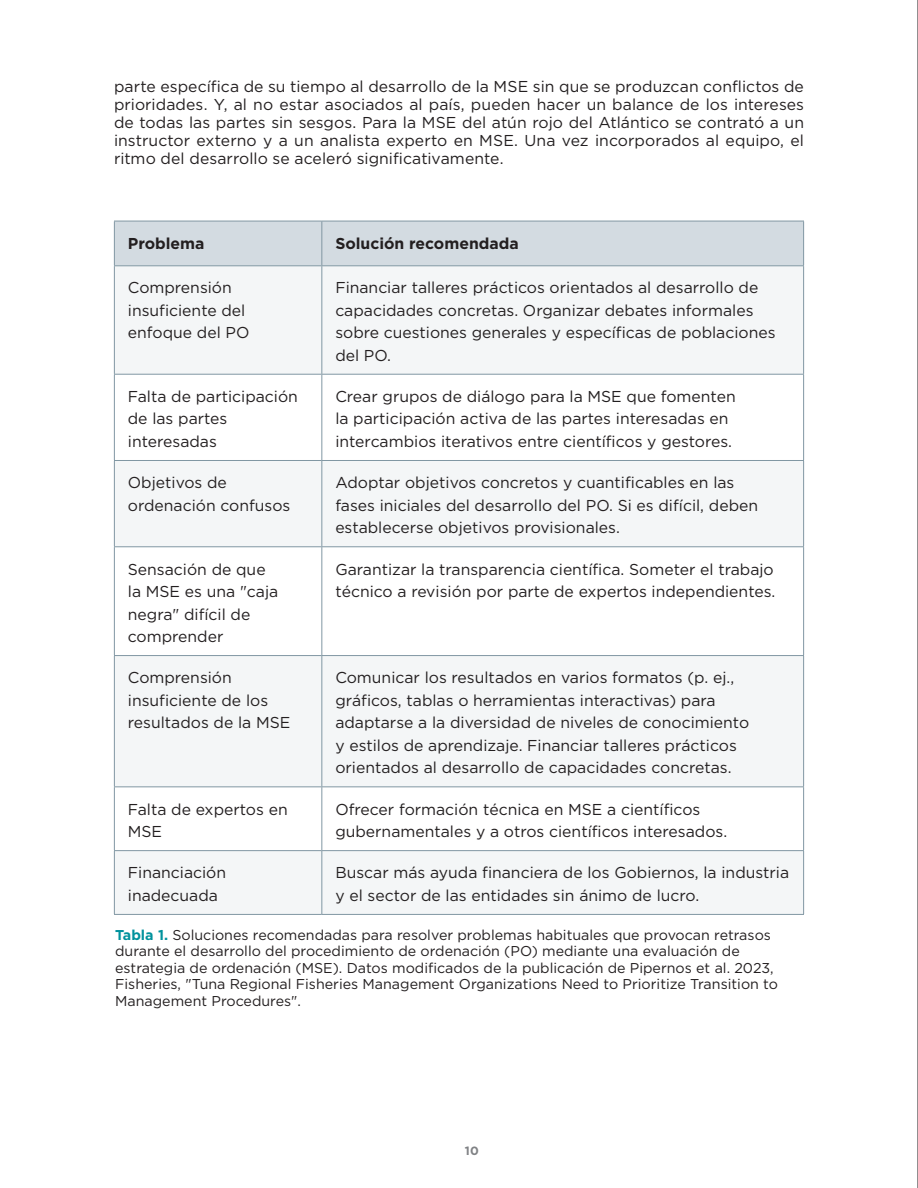
<style>
.page{position:relative;width:918px;height:1188px;background:#fff}
.page>*{position:absolute;margin:0;border:0;box-sizing:border-box;transform-origin:0 0}
.t1{font:15.75px/22.5px "Gotham";color:#231f20}
.t2{font:700 15.75px "Gotham";color:#231f20}
.t3{font:14.25px/16.5px "Gotham";color:#231f20}
.t4{font:700 12px "Gotham";color:#808285}
.s1{font-weight:700;color:#00929d}
</style>
<div class="page">
<hr style="left:917px;top:0;width:1px;height:1188px;background:#231f20">
<div style="left:115px;top:222px;width:688px;height:43px;background:#d3dbe1"></div>
<svg style="left:115px;top:266px;width:688px;height:648px;fill:#f4f6f7"></svg>
<hr style="left:114px;top:266px;width:1px;height:108px;background:#8197a3">
<hr style="left:321px;top:266px;width:1px;height:108px;background:#8197a3">
<hr style="left:803px;top:266px;width:1px;height:108px;background:#8197a3">
<hr style="left:114px;top:374px;width:208px;height:1px;background:#8197a3">
<hr style="left:114px;top:375px;width:1px;height:85px;background:#8197a3">
<hr style="left:322px;top:374px;width:482px;height:1px;background:#8197a3">
<hr style="left:321px;top:375px;width:1px;height:85px;background:#8197a3">
<hr style="left:803px;top:375px;width:1px;height:85px;background:#8197a3">
<hr style="left:114px;top:460px;width:208px;height:1px;background:#8197a3">
<hr style="left:114px;top:461px;width:1px;height:85px;background:#8197a3">
<hr style="left:322px;top:460px;width:482px;height:1px;background:#8197a3">
<hr style="left:321px;top:461px;width:1px;height:85px;background:#8197a3">
<hr style="left:803px;top:461px;width:1px;height:85px;background:#8197a3">
<hr style="left:114px;top:546px;width:208px;height:1px;background:#8197a3">
<hr style="left:114px;top:547px;width:1px;height:108px;background:#8197a3">
<hr style="left:322px;top:546px;width:482px;height:1px;background:#8197a3">
<hr style="left:321px;top:547px;width:1px;height:108px;background:#8197a3">
<hr style="left:803px;top:547px;width:1px;height:108px;background:#8197a3">
<hr style="left:114px;top:655px;width:208px;height:1px;background:#8197a3">
<hr style="left:114px;top:656px;width:1px;height:130px;background:#8197a3">
<hr style="left:322px;top:655px;width:482px;height:1px;background:#8197a3">
<hr style="left:321px;top:656px;width:1px;height:130px;background:#8197a3">
<hr style="left:803px;top:656px;width:1px;height:130px;background:#8197a3">
<hr style="left:114px;top:786px;width:208px;height:1px;background:#8197a3">
<hr style="left:114px;top:787px;width:1px;height:63px;background:#8197a3">
<hr style="left:322px;top:786px;width:482px;height:1px;background:#8197a3">
<hr style="left:321px;top:787px;width:1px;height:63px;background:#8197a3">
<hr style="left:803px;top:787px;width:1px;height:63px;background:#8197a3">
<hr style="left:114px;top:850px;width:208px;height:1px;background:#8197a3">
<hr style="left:114px;top:851px;width:1px;height:63px;background:#8197a3">
<hr style="left:322px;top:850px;width:482px;height:1px;background:#8197a3">
<hr style="left:321px;top:851px;width:1px;height:63px;background:#8197a3">
<hr style="left:803px;top:851px;width:1px;height:63px;background:#8197a3">
<hr style="left:114px;top:914px;width:208px;height:1px;background:#8197a3">
<hr style="left:322px;top:914px;width:482px;height:1px;background:#8197a3">
<hr style="left:114px;top:221px;width:208px;height:1px;background:#8197a3">
<hr style="left:114px;top:221px;width:1px;height:44px;background:#8197a3">
<hr style="left:322px;top:221px;width:482px;height:1px;background:#8197a3">
<hr style="left:321px;top:221px;width:1px;height:44px;background:#8197a3">
<hr style="left:803px;top:221px;width:1px;height:44px;background:#8197a3">
<hr style="left:114px;top:265px;width:208px;height:1px;background:#8197a3">
<hr style="left:322px;top:265px;width:482px;height:1px;background:#8197a3">
<p class="t1" style="left:114px;top:77px;width:692px;line-height:18px;text-align:justify">parte específica de su tiempo al desarrollo de la MSE sin que se produzcan conflictos de prioridades. Y, al no estar asociados al país, pueden hacer un balance de los intereses de todas las partes sin sesgos. Para la MSE del atún rojo del Atlántico se contrató a un instructor externo y a un analista experto en MSE. Una vez incorporados al equipo, el ritmo del desarrollo se aceleró significativamente.</p>
<p class="t2" style="left:128px;top:235px;width:78px">Problema</p>
<p class="t2" style="left:335px;top:235px;width:185px">Solución recomendada</p>
<p class="t1" style="left:128px;top:276px;width:123px">Comprensión insuficiente del enfoque del PO</p>
<p class="t1" style="left:335px;top:276px;width:442px">Financiar talleres prácticos orientados al desarrollo de capacidades concretas. Organizar debates informales sobre cuestiones generales y específicas de poblaciones del PO.</p>
<p class="t1" style="left:128px;top:385px;width:172px">Falta de participación de las partes interesadas</p>
<p class="t1" style="left:335px;top:385px;width:402px">Crear grupos de diálogo para la MSE que fomenten la participación activa de las partes interesadas en intercambios iterativos entre científicos y gestores.</p>
<p class="t1" style="left:128px;top:471px;width:164px">Objetivos de ordenación confusos</p>
<p class="t1" style="left:335px;top:471px;width:424px">Adoptar objetivos concretos y cuantificables en las fases iniciales del desarrollo del PO. Si es difícil, deben establecerse objetivos provisionales.</p>
<p class="t1" style="left:128px;top:558px;width:152px">Sensación de que la MSE es una "caja negra" difícil de comprender</p>
<p class="t1" style="left:335px;top:558px;width:442px">Garantizar la transparencia científica. Someter el trabajo técnico a revisión por parte de expertos independientes.</p>
<p class="t1" style="left:128px;top:666px;width:164px">Comprensión insuficiente de los resultados de la MSE</p>
<p class="t1" style="left:335px;top:666px;width:415px">Comunicar los resultados en varios formatos (p. ej., gráficos, tablas o herramientas interactivas) para adaptarse a la diversidad de niveles de conocimiento y estilos de aprendizaje. Financiar talleres prácticos orientados al desarrollo de capacidades concretas.</p>
<p class="t1" style="left:128px;top:798px;width:161px">Falta de expertos en<br>MSE</p>
<p class="t1" style="left:335px;top:798px;width:393px">Ofrecer formación técnica en MSE a científicos gubernamentales y a otros científicos interesados.</p>
<p class="t1" style="left:128px;top:861px;width:100px">Financiación inadecuada</p>
<p class="t1" style="left:335px;top:861px;width:455px">Buscar más ayuda financiera de los Gobiernos, la industria y el sector de las entidades sin ánimo de lucro.</p>
<p class="t3" style="left:115px;top:926px;width:664px"><span class="s1">Tabla 1.</span> Soluciones recomendadas para resolver problemas habituales que provocan retrasos durante el desarrollo del procedimiento de ordenación (PO) mediante una evaluación de estrategia de ordenación (MSE). Datos modificados de la publicación de Pipernos et al. 2023, Fisheries, "Tuna Regional Fisheries Management Organizations Need to Prioritize Transition to Management Procedures".</p>
<p class="t4" style="left:465px;top:1144px;width:16px">10</p>
</div>
